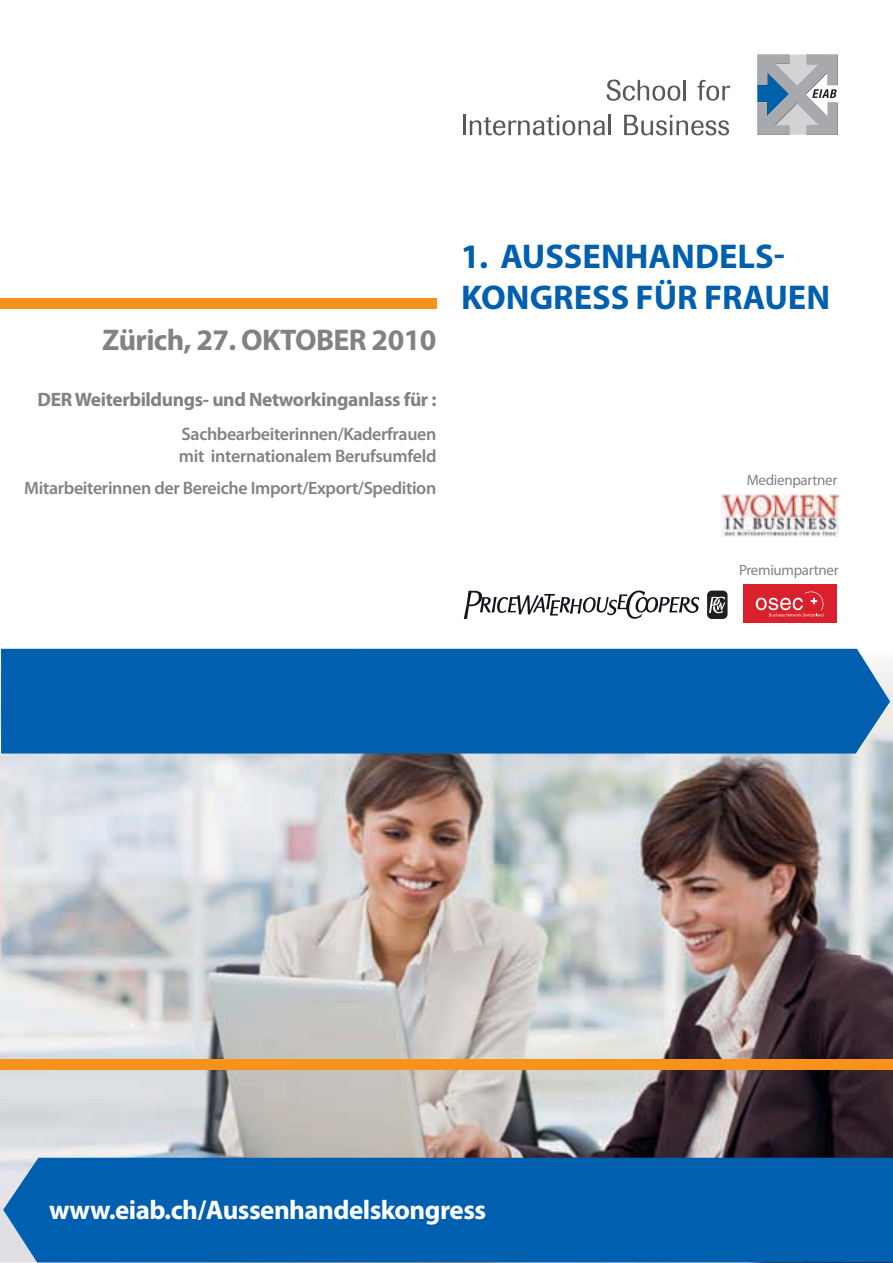
<style>
.page{position:relative;width:893px;height:1263px;background:#fff}
.page>*{position:absolute;margin:0;border:0;box-sizing:border-box;transform-origin:0 0}
.t1{font:700 34.5px/41.4px "Myriad Pro";color:#0060af}
.t2{font:700 30px "Myriad Pro";letter-spacing:-.02em;color:#808285}
.t3{font:700 27px "Myriad Pro";letter-spacing:-.02em;color:#fff}
.t4{font:700 19.5px "Myriad Pro";letter-spacing:-.02em;color:#808285}
.t5{font:600 18px/21.6px "Myriad Pro";letter-spacing:-.02em;color:#808285}
.t6{font:15px "Myriad Pro";letter-spacing:-.02em;color:#808285}
</style>
<div class="page">
<img style="left:0;top:667px;width:859px;height:288px">
<img style="left:859px;top:667px;width:34px;height:491px">
<img style="left:0;top:955px;width:429px;height:308px">
<img style="left:429px;top:955px;width:431px;height:203px">
<div style="left:1px;top:649px;width:889px;height:105px;background:#0060af"></div>
<div style="left:3px;top:1158px;width:890px;height:105px;background:#0060af"></div>
<div style="left:0;top:1059px;width:893px;height:11px;background:#f7931d"></div>
<div style="left:0;top:298px;width:436px;height:10px;background:#f7931d"></div>
<svg style="left:757px;top:54px;width:81px;height:81px;background:#a3aeb7"></svg>
<svg style="left:606px;top:80px;width:74px;height:21px"></svg>
<hr style="left:683px;top:80px;width:3px;height:20px;background:#58595b">
<svg style="left:697px;top:80px;width:33px;height:21px"></svg>
<hr style="left:463px;top:115px;width:2px;height:20px;background:#58595b">
<svg style="left:470px;top:115px;width:135px;height:20px"></svg>
<hr style="left:609px;top:115px;width:2px;height:20px;background:#58595b">
<svg style="left:624px;top:115px;width:105px;height:20px"></svg>
<img style="left:721px;top:494px;width:118px;height:42px">
<div style="left:743px;top:585px;width:93px;height:38px;background:#da202c"></div>
<svg style="left:756px;top:592px;width:67px;height:25px"></svg>
<div style="left:707px;top:591px;width:20px;height:28px;background:#231f20;border-radius:5px"></div>
<svg style="left:464px;top:590px;width:235px;height:29px"></svg>
<svg style="left:709px;top:596px;width:16px;height:18px"></svg>
<h2 class="t2" style="left:102px;top:329px;width:336px">Zürich, 27. OKTOBER 2010</h2>
<p class="t4" style="left:38px;top:392px;width:400px">DER Weiterbildungs- und Networkinganlass für :</p>
<p class="t5" style="left:179px;top:425px;width:259px">Sachbearbeiterinnen/Kaderfrauen mit internationalem Berufsumfeld</p>
<p class="t5" style="left:24px;top:478px;width:414px">Mitarbeiterinnen der Bereiche Import/Export/Spedition</p>
<h1 class="t1" style="left:461px;top:238px;width:371px">1. AUSSENHANDELS-<br>KONGRESS FÜR FRAUEN</h1>
<p class="t6" style="left:747px;top:475px;width:92px">Medienpartner</p>
<p class="t6" style="left:739px;top:564px;width:101px">Premiumpartner</p>
<h3 class="t3" style="left:49px;top:1200px;width:438px">www.eiab.ch/Aussenhandelskongress</h3>
</div>
